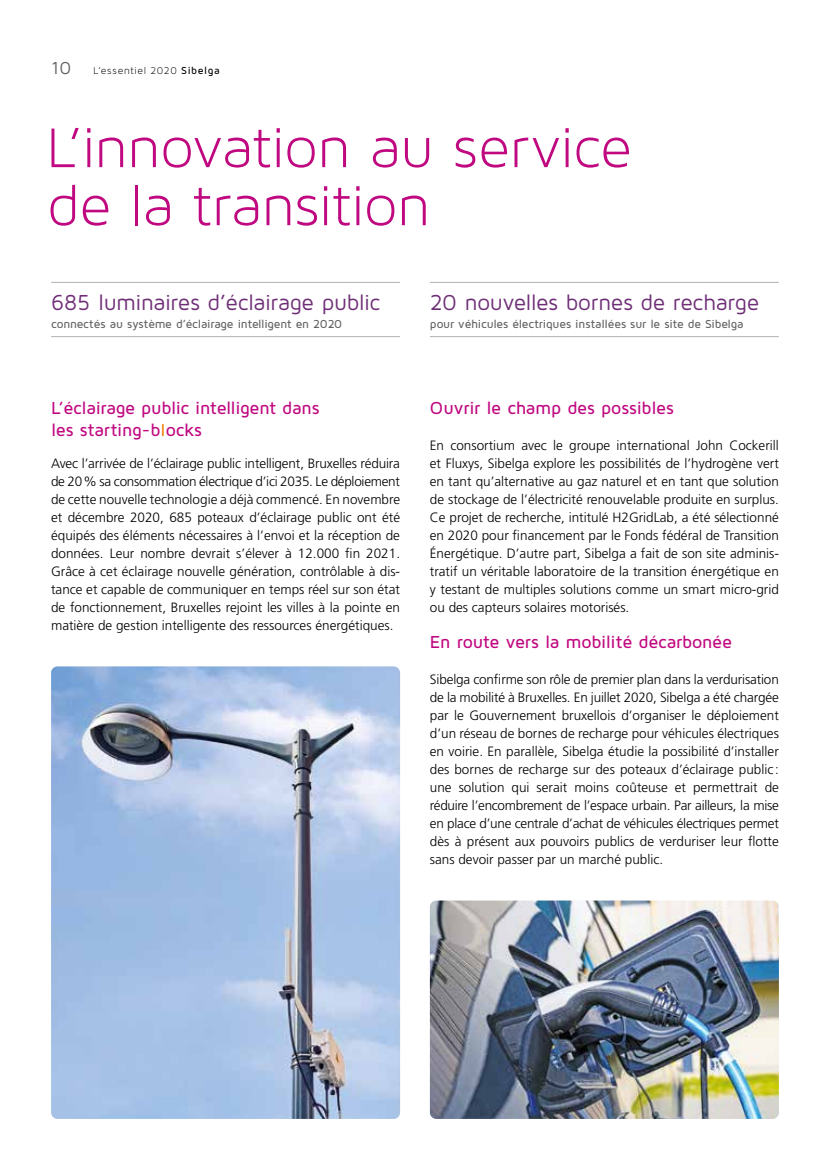
<style>
.page{position:relative;width:830px;height:1170px;background:#fff}
.page>*{position:absolute;margin:0;border:0;box-sizing:border-box;transform-origin:0 0}
.t1{font:60px/58.1px "Maven Pro Light 300";letter-spacing:-.005em;color:#c00880}
.t2{font:22.5px "Maven Pro";letter-spacing:-.015em;color:#6f2f77}
.t3{font:500 18px/21.8px "Maven Pro";letter-spacing:-.015em;color:#c00880}
.t4{font:300 13.5px/18px "Frutiger LT Std";color:#000;text-align:justify}
.t5{font:500 12px "Maven Pro";letter-spacing:-.015em;color:#646363}
.t6{font:10.5px "Maven Pro Light 300";letter-spacing:.06em;color:#000}
.s1{font-family:"Maven Pro";font-size:18px;color:#646363}
.s2{font-family:"Maven Pro";font-weight:500}
.s3{font-size:17.25px;color:#ef7d00}
</style>
<div class="page">
<hr style="left:51px;top:282px;width:349px;height:1px;background:#b3b2b2">
<hr style="left:51px;top:336px;width:349px;height:1px;background:#b3b2b2">
<hr style="left:429px;top:282px;width:349px;height:1px;background:#b3b2b2">
<hr style="left:429px;top:336px;width:349px;height:1px;background:#b3b2b2">
<img style="left:51px;top:666px;width:349px;height:452px">
<img style="left:429px;top:900px;width:349px;height:218px">
<p class="t6" style="left:51px;top:65px;width:170px"><span class="s1">10</span> L’essentiel 2020 <span class="s2">Sibelga</span></p>
<h1 class="t1" style="left:47px;top:118px;width:586px">L’innovation au service de la transition</h1>
<h2 class="t2" style="left:51px;top:288px;width:330px">685 luminaires d’éclairage public</h2>
<p class="t5" style="left:51px;top:316px;width:292px">connectés au système d’éclairage intelligent en 2020</p>
<h3 class="t3" style="left:51px;top:396px;width:270px">L’éclairage public intelligent dans les starting-b<span class="s3">l</span>ocks</h3>
<p class="t4" style="left:51px;top:455px;width:350px">Avec l’arrivée de l’éclairage public intelligent, Bruxelles réduira de 20% sa consommation électrique d’ici 2035. Le déploiement de cette nouvelle technologie a déjà commencé. En novembre et décembre 2020, 685 poteaux d’éclairage public ont été équipés des éléments nécessaires à l’envoi et la réception de données. Leur nombre devrait s’élever à 12.000 fin 2021.<br>Grâce à cet éclairage nouvelle génération, contrôlable à dis&shy;tance et capable de communiquer en temps réel sur son état de fonctionnement, Bruxelles rejoint les villes à la pointe en matière de gestion intelligente des ressources énergétiques.</p>
<h2 class="t2" style="left:429px;top:288px;width:331px">20 nouvelles bornes de recharge</h2>
<p class="t5" style="left:429px;top:316px;width:315px">pour véhicules électriques installées sur le site de Sibelga</p>
<h3 class="t3" style="left:429px;top:396px;width:245px">Ouvrir le champ des possibles</h3>
<p class="t4" style="left:429px;top:437px;width:350px">En consortium avec le groupe international John Cockerill et Fluxys, Sibelga explore les possibilités de l’hydrogène vert en tant qu’alternative au gaz naturel et en tant que solution de stockage de l’électricité renouvelable produite en surplus.<br>Ce projet de recherche, intitulé H2GridLab, a été sélectionné en 2020 pour financement par le Fonds fédéral de Transition Énergétique. D’autre part, Sibelga a fait de son site adminis&shy;tratif un véritable laboratoire de la transition énergétique en y testant de multiples solutions comme un smart micro-grid ou des capteurs solaires motorisés.</p>
<h3 class="t3" style="left:429px;top:630px;width:303px">En route vers la mobilité décarbonée</h3>
<p class="t4" style="left:429px;top:671px;width:350px">Sibelga confirme son rôle de premier plan dans la verdurisation de la mobilité à Bruxelles. En juillet 2020, Sibelga a été chargée par le Gouvernement bruxellois d’organiser le déploiement d’un réseau de bornes de recharge pour véhicules électriques en voirie. En parallèle, Sibelga étudie la possibilité d’installer des bornes de recharge sur des poteaux d’éclairage public : une solution qui serait moins coûteuse et permettrait de réduire l’encombrement de l’espace urbain. Par ailleurs, la mise en place d’une centrale d’achat de véhicules électriques permet dès à présent aux pouvoirs publics de verduriser leur flotte sans devoir passer par un marché public.</p>
</div>
